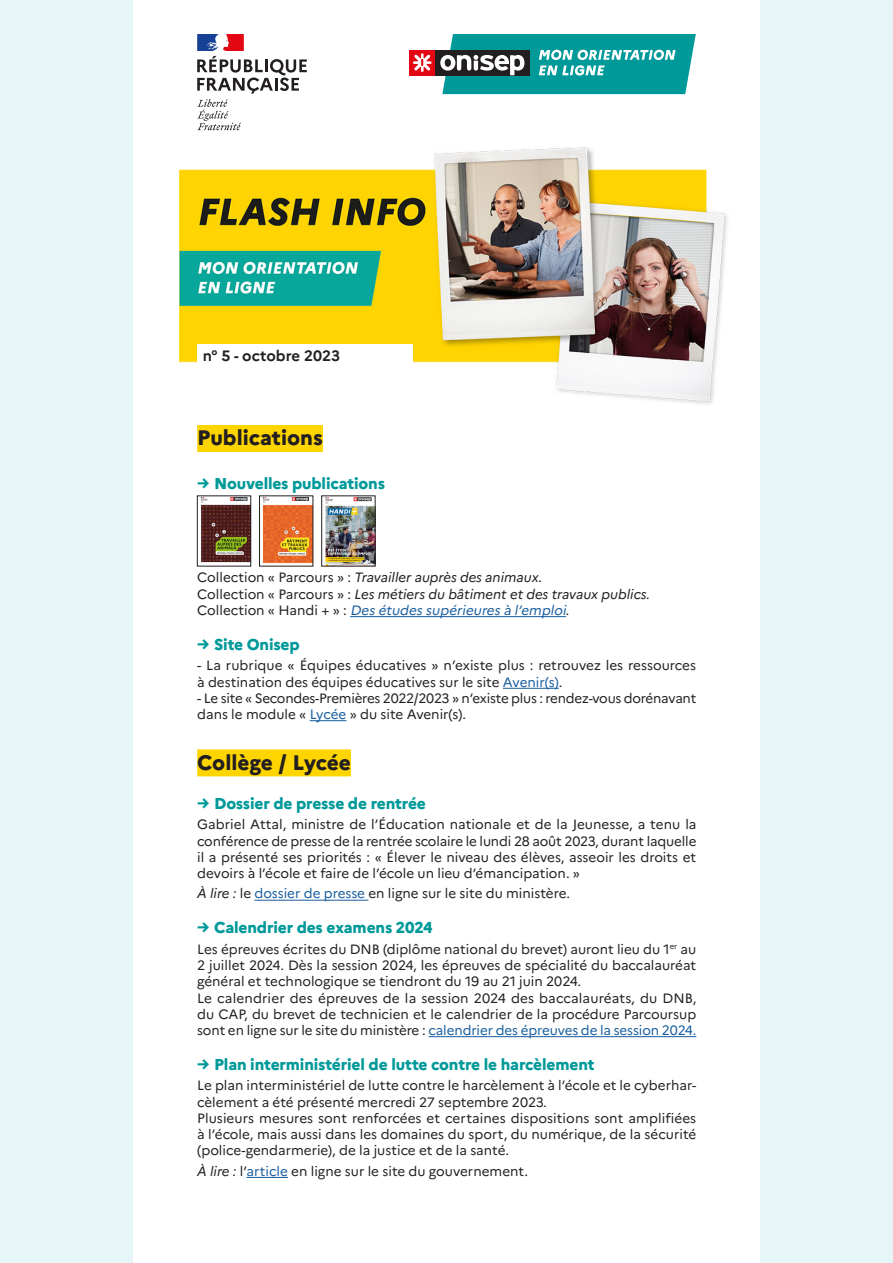
<style>
.page{position:relative;width:893px;height:1263px;background:#fff}
.page>*{position:absolute;margin:0;border:0;box-sizing:border-box;transform-origin:0 0}
.Titre_Surligne_jaune{font:800 21px "Marianne";color:#231f20}
.t1{font:800 15.75px "Marianne";letter-spacing:-.01em;color:#099}
.Millesime{font:700 15px "Marianne";color:#231f20}
.Texte_Courant{font:13.5px/16.2px "Marianne";color:#231f20;text-align:justify}
.Texte_Courant-2{font:italic 13.5px "Marianne";color:#231f20}
.Texte_Courant-3{font:italic 13.5px "Marianne";color:#175d9e}
.s1{font-style:normal}
.s2{font-style:normal;color:#231f20}
.s3{color:#231f20}
.s4{color:#175d9e}
.s5{font-style:italic}
</style>
<div class="page">
<div style="left:0;top:0;width:133px;height:1263px;background:#e6f5f5"></div>
<div style="left:760px;top:0;width:133px;height:1263px;background:#e6f5f5"></div>
<div style="left:435px;top:50px;width:95px;height:25px;background:#231f20"></div>
<svg style="left:440px;top:34px;width:256px;height:60px"></svg>
<div style="left:410px;top:50px;width:25px;height:25px;background:#e30613"></div>
<svg style="left:413px;top:53px;width:19px;height:19px"></svg>
<svg style="left:197px;top:34px;width:110px;height:96px"></svg>
<div style="left:197px;top:425px;width:126px;height:27px;background:#ffd500"></div>
<hr style="left:350px;top:616px;width:216px;height:1px;background:#175d9e">
<hr style="left:503px;top:688px;width:56px;height:1px;background:#175d9e">
<hr style="left:310px;top:720px;width:36px;height:1px;background:#175d9e">
<div style="left:197px;top:749px;width:154px;height:27px;background:#ffd500"></div>
<hr style="left:254px;top:900px;width:114px;height:1px;background:#175d9e">
<hr style="left:429px;top:1036px;width:267px;height:1px;background:#175d9e">
<hr style="left:246px;top:1177px;width:42px;height:1px;background:#175d9e">
<img style="left:201px;top:498px;width:48px;height:65px">
<div style="left:197px;top:496px;width:54px;height:70px;border:1px solid #231f20"></div>
<img style="left:262px;top:498px;width:49px;height:65px">
<div style="left:259px;top:496px;width:54px;height:70px;border:1px solid #231f20"></div>
<img style="left:325px;top:498px;width:48px;height:66px">
<img style="left:179px;top:147px;width:548px;height:257px">
<div style="left:197px;top:344px;width:215px;height:23px;background:#fff"></div>
<p class="Millesime" style="left:203px;top:346px;width:139px">n° 5 - octobre 2023</p>
<p class="Titre_Surligne_jaune" style="left:197px;top:425px;width:127px">Publications</p>
<p class="t1" style="left:197px;top:473px;width:189px">→ Nouvelles publications</p>
<p class="Texte_Courant-2" style="left:197px;top:569px;width:347px"><span class="s1">Collection « Parcours » :</span> Travailler auprès des animaux.</p>
<p class="Texte_Courant-2" style="left:197px;top:586px;width:454px"><span class="s1">Collection « Parcours » :</span> Les métiers du bâtiment et des travaux publics.</p>
<p class="Texte_Courant-3" style="left:197px;top:602px;width:374px"><span class="s2">C o l l e ct i o n « H a n d i + » :</span> Des études supérieures à l’emploi<span class="s3">.</span></p>
<p class="t1" style="left:197px;top:635px;width:104px">→ Site Onisep</p>
<p class="Texte_Courant" style="left:197px;top:657px;width:500px">- La rubrique « Équipes éducatives » n’existe plus : retrouvez les ressources à destination des équipes éducatives sur le site <span class="s4">Avenir(s)</span>.</p>
<p class="Texte_Courant" style="left:197px;top:690px;width:501px">- Le site « Secondes-Premières 2022/2023 » n’existe plus : rendez-vous dorénavant dans le module « <span class="s4">Lycée</span> » du site Avenir(s).</p>
<p class="Titre_Surligne_jaune" style="left:197px;top:749px;width:155px">Collège / Lycée</p>
<p class="t1" style="left:197px;top:794px;width:230px">→ Dossier de presse de rentrée</p>
<p class="Texte_Courant" style="left:197px;top:816px;width:501px">Gabriel Attal, ministre de l’Éducation nationale et de la Jeunesse, a tenu la conférence de presse de la rentrée scolaire le lundi 28 août 2023, durant laquelle il a présenté ses priorités : « Élever le niveau des élèves, asseoir les droits et devoirs à l’école et faire de l’école un lieu d’émancipation. »</p>
<p class="Texte_Courant" style="left:197px;top:885px;width:374px"><span class="s5">À lire :</span> le <span class="s4">dossier de presse</span> en ligne sur le site du ministère.</p>
<p class="t1" style="left:197px;top:918px;width:237px">→ Calendrier des examens 2024</p>
<p class="Texte_Courant" style="left:197px;top:941px;width:501px">Les épreuves écrites du DNB (diplôme national du brevet) auront lieu du 1<sup>er</sup> au 2 juillet 2024. Dès la session 2024, les épreuves de spécialité du baccalauréat général et technologique se tiendront du 19 au 21 juin 2024.</p>
<p class="Texte_Courant" style="left:197px;top:989px;width:501px">Le calendrier des épreuves de la session 2024 des baccalauréats, du DNB, du CAP, du brevet de technicien et le calendrier de la procédure Parcoursup sont en ligne sur le site du ministère : <span class="s4">calendrier des épreuves de la session 2024.</span></p>
<p class="t1" style="left:197px;top:1055px;width:399px">→ Plan interministériel de lutte contre le harcèlement</p>
<p class="Texte_Courant" style="left:197px;top:1077px;width:501px">Le plan interministériel de lutte contre le harcèlement à l’école et le cyberhar&shy;cèlement a été présenté mercredi 27 septembre 2023.</p>
<p class="Texte_Courant" style="left:197px;top:1110px;width:501px">Plusieurs mesures sont renforcées et certaines dispositions sont amplifiées à l’école, mais aussi dans les domaines du sport, du numérique, de la sécurité (police-gendarmerie), de la justice et de la santé.</p>
<p class="Texte_Courant" style="left:197px;top:1163px;width:332px"><span class="s5">À lire :</span> l’<span class="s4">article</span> en ligne sur le site du gouvernement.</p>
</div>
